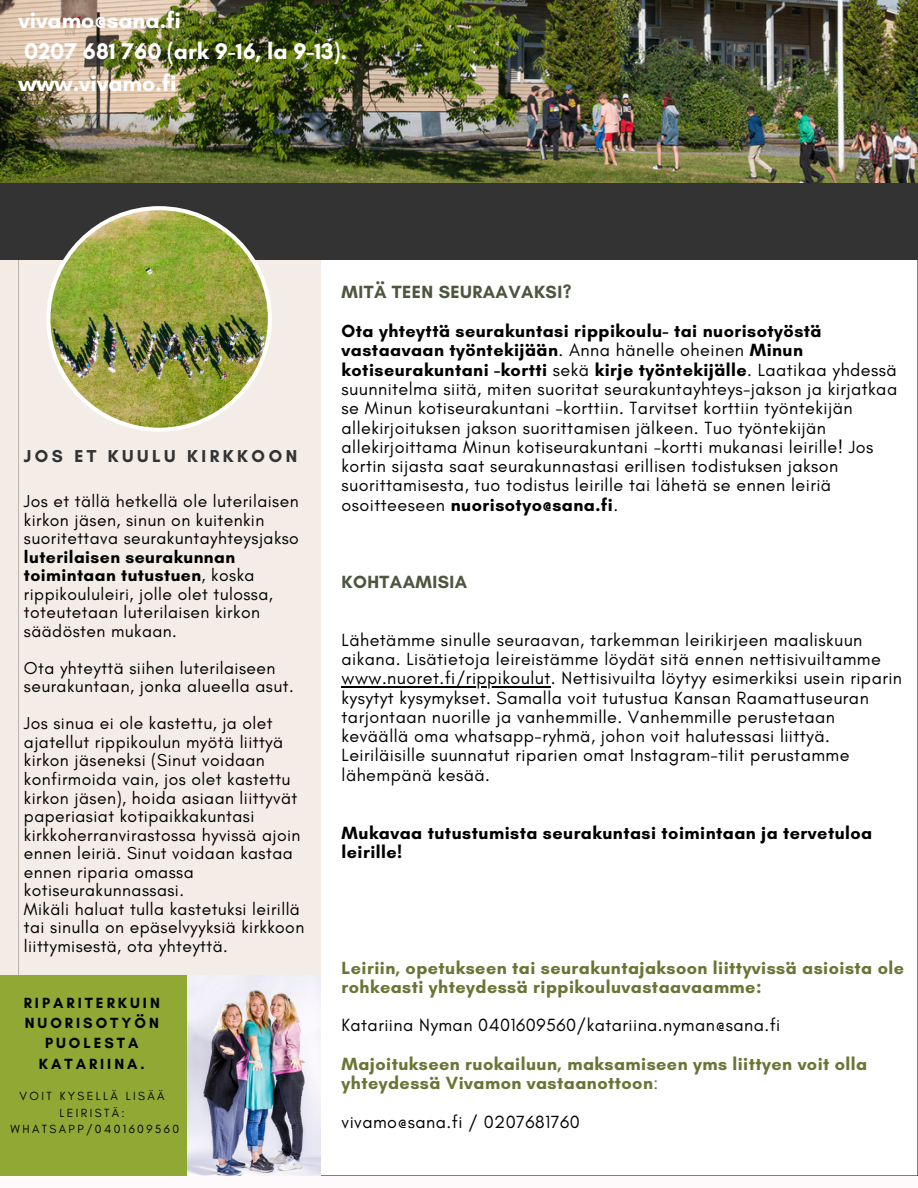
<style>
.page{position:relative;width:918px;height:1188px;background:#fff}
.page>*{position:absolute;margin:0;border:0;box-sizing:border-box;transform-origin:0 0}
.t1{font:700 23.1px/31.5px "Glacial Indifference";color:#fff}
.t2{font:18px/19.4px "Glacial Indifference";letter-spacing:.025em;color:#000}
.t3{font:700 18px/19.4px "Glacial Indifference";letter-spacing:.025em;color:#697535}
.t4{font:700 18px/19.4px "Glacial Indifference";letter-spacing:.025em;color:#000}
.t5{font:700 18px "Glacial Indifference";letter-spacing:.025em;color:#4d563f}
.t6{font:17.55px/18.6px "Glacial Indifference";letter-spacing:.025em;color:#000}
.t7{font:700 17.55px "Glacial Indifference";letter-spacing:.2em;color:#333}
.t8{font:700 15px/20.1px "Glacial Indifference";letter-spacing:.2em;color:#000;text-align:center}
.t9{font:12px/16.6px "Glacial Indifference";letter-spacing:.2em;color:#000;text-align:center}
.s1{font-weight:700}
.s2{font-weight:400}
</style>
<div class="page">
<div style="left:0;top:260px;width:321px;height:715px;background:#f4ede7"></div>
<img style="left:0;top:0;width:918px;height:183px">
<div style="left:0;top:183px;width:918px;height:77px;background:#333"></div>
<img style="left:46px;top:206px;width:226px;height:226px">
<div style="left:0;top:976px;width:305px;height:200px;background:#91a834"></div>
<img style="left:187px;top:976px;width:134px;height:200px">
<hr style="left:342px;top:686px;width:209px;height:1px;background:#000">
<p class="t1" style="left:18px;top:4px;width:164px">vivamo@sana.fi</p>
<p class="t1" style="left:18px;top:35px;width:330px">0207 681 760 (ark 9-16, la 9-13). www.vivamo.fi</p>
<p class="t7" style="left:24px;top:445px;width:275px">JOS ET KUULU KIRKKOON</p>
<p class="t6" style="left:24px;top:492px;width:277px">Jos et tällä hetkellä ole luterilaisen kirkon jäsen, sinun on kuitenkin suoritettava seurakuntayhteysjakso <span class="s1">luterilaisen seurakunnan toimintaan tutustuen</span>, koska rippikoululeiri, jolle olet tulossa, toteutetaan luterilaisen kirkon säädösten mukaan.</p>
<p class="t6" style="left:24px;top:658px;width:271px">Ota yhteyttä siihen luterilaiseen seurakuntaan, jonka alueella asut.</p>
<p class="t6" style="left:24px;top:714px;width:278px">Jos sinua ei ole kastettu, ja olet ajatellut rippikoulun myötä liittyä kirkon jäseneksi (Sinut voidaan konfirmoida vain, jos olet kastettu kirkon jäsen), hoida asiaan liittyvät paperiasiat kotipaikkakuntasi kirkkoherranvirastossa hyvissä ajoin ennen leiriä. Sinut voidaan kastaa ennen riparia omassa kotiseurakunnassasi.</p>
<p class="t6" style="left:24px;top:899px;width:282px">Mikäli haluat tulla kastetuksi leirillä tai sinulla on epäselvyyksiä kirkkoon liittymisestä, ota yhteyttä.</p>
<p class="t8" style="left:24px;top:993px;width:138px">RIPARITERKUIN<br>NUORISOTYÖN<br>PUOLESTA<br>KATARIINA.</p>
<p class="t9" style="left:19px;top:1088px;width:147px">VOIT KYSELLÄ LISÄÄ<br>LEIRISTÄ:</p>
<p class="t9" style="left:11px;top:1121px;width:170px">WHATSAPP/0401609560</p>
<p class="t5" style="left:342px;top:281px;width:231px">MITÄ TEEN SEURAAVAKSI?</p>
<p class="t2" style="left:342px;top:321px;width:557px"><span class="s1">Ota yhteyttä seurakuntasi rippikoulu- tai nuorisotyöstä vastaavaan työntekijään</span>. Anna hänelle oheinen <span class="s1">Minun kotiseurakuntani -kortti</span> sekä <span class="s1">kirje työntekijälle</span>. Laatikaa yhdessä suunnitelma siitä, miten suoritat seurakuntayhteys-jakson ja kirjatkaa se Minun kotiseurakuntani -korttiin. Tarvitset korttiin työntekijän allekirjoituksen jakson suorittamisen jälkeen. Tuo työntekijän allekirjoittama Minun kotiseurakuntani -kortti mukanasi leirille! Jos kortin sijasta saat seurakunnastasi erillisen todistuksen jakson suorittamisesta, tuo todistus leirille tai lähetä se ennen leiriä osoitteeseen <span class="s1">nuorisotyo@sana.fi</span>.</p>
<p class="t5" style="left:342px;top:571px;width:127px">KOHTAAMISIA</p>
<p class="t2" style="left:342px;top:630px;width:562px">Lähetämme sinulle seuraavan, tarkemman leirikirjeen maaliskuun aikana. Lisätietoja leireistämme löydät sitä ennen nettisivuiltamme www.nuoret.fi/rippikoulut. Nettisivuilta löytyy esimerkiksi usein riparin kysytyt kysymykset. Samalla voit tutustua Kansan Raamattuseuran tarjontaan nuorille ja vanhemmille. Vanhemmille perustetaan keväällä oma whatsapp-ryhmä, johon voit halutessasi liittyä.<br>Leiriläisille suunnatut riparien omat Instagram-tilit perustamme lähempänä kesää.</p>
<p class="t4" style="left:342px;top:823px;width:532px">Mukavaa tutustumista seurakuntasi toimintaan ja tervetuloa leirille!</p>
<p class="t3" style="left:342px;top:958px;width:564px">Leiriin, opetukseen tai seurakuntajaksoon liittyvissä asioista ole rohkeasti yhteydessä rippikouluvastaavaamme:</p>
<p class="t2" style="left:342px;top:1015px;width:440px">Katariina Nyman 0401609560/katariina.nyman@sana.fi</p>
<p class="t3" style="left:342px;top:1054px;width:527px">Majoitukseen ruokailuun, maksamiseen yms liittyen voit olla yhteydessä Vivamon vastaanottoon<span class="s2">:</span></p>
<p class="t2" style="left:342px;top:1112px;width:240px">vivamo@sana.fi / 0207681760</p>
</div>
